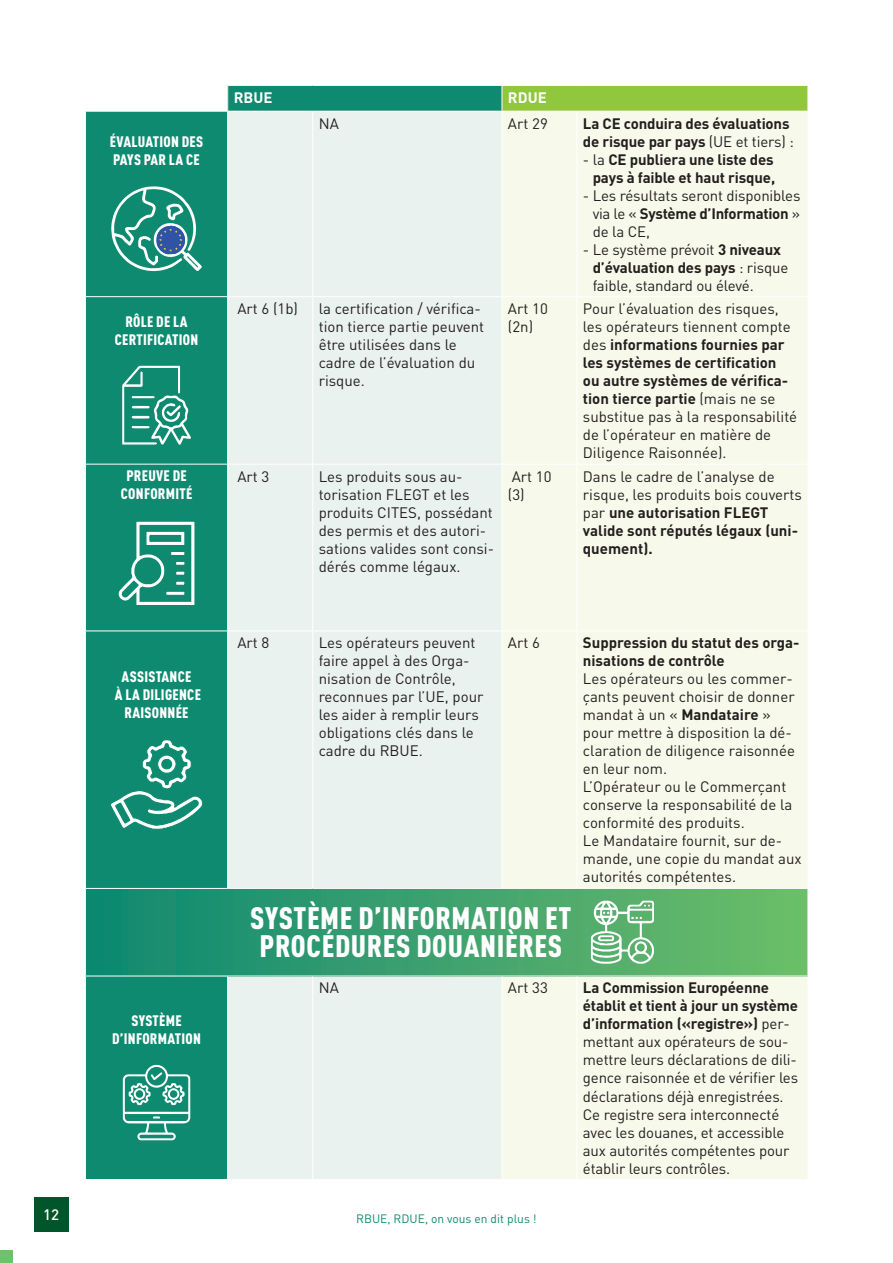
<style>
.page{position:relative;width:893px;height:1263px;background:#fff}
.page>*{position:absolute;margin:0;border:0;box-sizing:border-box;transform-origin:0 0}
.t1{font:900 condensed 30.6px/28.5px "DIN Pro";letter-spacing:.02em;color:#fff;text-align:center}
.t2{font:15px/18px "DIN Pro";color:#241f1f}
.t3{font:700 15px/18px "DIN Pro";letter-spacing:-.01em;color:#241f1f}
.t4{font:900 condensed 15px/18px "DIN Pro";letter-spacing:.02em;color:#fff;text-align:center}
.t5{font:700 15px "DIN Pro";color:#fff}
.t6{font:500 15px "DIN Pro";color:#fff}
.t7{font:12px "DIN Pro";color:#0d8a6f}
.s1{font-weight:400}
.s2{font-weight:700}
</style>
<div class="page">
<div style="left:34px;top:1197px;width:34px;height:34px;background:#00552a"></div>
<div style="left:0;top:1250px;width:13px;height:13px;background:#6ec269"></div>
<div style="left:228px;top:85px;width:274px;height:26px;background:#0d8a6f"></div>
<div style="left:502px;top:85px;width:306px;height:26px;background:#90c73d"></div>
<div style="left:86px;top:112px;width:141px;height:1067px;background:#0d8a6f"></div>
<div style="left:228px;top:112px;width:273px;height:1067px;background:#eaf2ef"></div>
<div style="left:503px;top:112px;width:304px;height:1067px;background:#f7faeb"></div>
<div style="left:85px;top:888px;width:723px;height:88px;background:linear-gradient(to right,#0d8772,#6fbe69)"></div>
<hr style="left:228px;top:85px;width:85px;height:1px;background:#fff">
<svg style="left:227px;top:86px;width:1px;height:25px"></svg>
<hr style="left:313px;top:85px;width:189px;height:1px;background:#fff">
<hr style="left:502px;top:85px;width:75px;height:1px;background:#fff">
<svg style="left:502px;top:86px;width:1px;height:25px"></svg>
<hr style="left:577px;top:85px;width:231px;height:1px;background:#fff">
<svg style="left:807px;top:86px;width:1px;height:25px"></svg>
<hr style="left:312px;top:112px;width:1px;height:184px;background:#fff">
<hr style="left:576px;top:112px;width:1px;height:184px;background:#fff">
<hr style="left:85px;top:296px;width:143px;height:1px;background:#fff">
<hr style="left:228px;top:296px;width:85px;height:1px;background:#fff">
<hr style="left:313px;top:296px;width:189px;height:1px;background:#fff">
<hr style="left:312px;top:297px;width:1px;height:167px;background:#fff">
<hr style="left:502px;top:296px;width:75px;height:1px;background:#fff">
<hr style="left:577px;top:296px;width:231px;height:1px;background:#fff">
<hr style="left:576px;top:297px;width:1px;height:167px;background:#fff">
<hr style="left:85px;top:464px;width:143px;height:1px;background:#fff">
<hr style="left:228px;top:464px;width:85px;height:1px;background:#fff">
<hr style="left:313px;top:464px;width:189px;height:1px;background:#fff">
<hr style="left:312px;top:464px;width:1px;height:166px;background:#fff">
<hr style="left:502px;top:464px;width:75px;height:1px;background:#fff">
<hr style="left:577px;top:464px;width:231px;height:1px;background:#fff">
<hr style="left:576px;top:464px;width:1px;height:166px;background:#fff">
<hr style="left:85px;top:630px;width:143px;height:1px;background:#fff">
<hr style="left:228px;top:630px;width:85px;height:1px;background:#fff">
<hr style="left:313px;top:630px;width:189px;height:1px;background:#fff">
<hr style="left:312px;top:631px;width:1px;height:257px;background:#fff">
<hr style="left:502px;top:630px;width:75px;height:1px;background:#fff">
<hr style="left:577px;top:630px;width:231px;height:1px;background:#fff">
<hr style="left:576px;top:631px;width:1px;height:257px;background:#fff">
<hr style="left:85px;top:888px;width:143px;height:1px;background:#fff">
<hr style="left:85px;top:889px;width:1px;height:87px;background:#fff">
<hr style="left:228px;top:888px;width:85px;height:1px;background:#fff">
<hr style="left:313px;top:888px;width:189px;height:1px;background:#fff">
<hr style="left:502px;top:888px;width:75px;height:1px;background:#fff">
<hr style="left:577px;top:888px;width:231px;height:1px;background:#fff">
<hr style="left:807px;top:889px;width:1px;height:87px;background:#fff">
<hr style="left:85px;top:976px;width:143px;height:1px;background:#fff">
<hr style="left:228px;top:976px;width:85px;height:1px;background:#fff">
<hr style="left:313px;top:976px;width:189px;height:1px;background:#fff">
<hr style="left:312px;top:976px;width:1px;height:203px;background:#fff">
<hr style="left:502px;top:976px;width:75px;height:1px;background:#fff">
<hr style="left:577px;top:976px;width:231px;height:1px;background:#fff">
<hr style="left:576px;top:976px;width:1px;height:203px;background:#fff">
<svg style="left:111px;top:186px;width:91px;height:85px;background:#439e91"></svg>
<svg style="left:122px;top:366px;width:69px;height:79px;background:#43a48f"></svg>
<svg style="left:115px;top:519px;width:82px;height:89px"></svg>
<svg style="left:108px;top:738px;width:96px;height:92px;background:#359d87"></svg>
<svg style="left:591px;top:900px;width:63px;height:64px"></svg>
<svg style="left:123px;top:1065px;width:67px;height:75px"></svg>
<p class="t6" style="left:43px;top:1204px;width:17px">12</p>
<p class="t4" style="left:110px;top:132px;width:95px;text-align:left">ÉVALUATION DES<br>PAYS PAR LA CE</p>
<p class="t4" style="left:115px;top:311px;width:85px">RÔLE DE LA<br>CERTIFICATION</p>
<p class="t5" style="left:234px;top:87px;width:40px">RBUE</p>
<p class="t5" style="left:508px;top:87px;width:40px">RDUE</p>
<p class="t2" style="left:319px;top:114px;width:22px">NA</p>
<p class="t2" style="left:508px;top:114px;width:41px">Art 29</p>
<p class="t3" style="left:583px;top:114px;width:212px">La CE conduira des évaluations de risque par pays <span class="s1">(UE et tiers) :</span></p>
<p class="t3" style="left:583px;top:150px;width:194px;text-align:right"><span class="s1">- la</span> CE publiera une liste des pays à faible et haut risque,</p>
<p class="t2" style="left:593px;top:186px;width:209px;text-align:justify;text-indent:-10px">- Les résultats seront disponibles via le « <span class="s2">Système d’Information</span> » de la CE,</p>
<p class="t2" style="left:593px;top:240px;width:197px;text-indent:-10px">- Le système prévoit <span class="s2">3 niveaux d’évaluation des pays</span> : risque faible, standard ou élevé.</p>
<p class="t2" style="left:237px;top:299px;width:62px">Art 6 (1b)</p>
<p class="t2" style="left:319px;top:299px;width:167px">la certification / vérifica&shy;tion tierce partie peuvent être utilisées dans le cadre de l’évaluation du risque.</p>
<p class="t2" style="left:508px;top:299px;width:41px">Art 10 (2n)</p>
<p class="t2" style="left:583px;top:299px;width:216px">Pour l’évaluation des risques, les opérateurs tiennent compte des <span class="s2">informations fournies par les systèmes de certification<br>ou autre systèmes de vérifica&shy;tion tierce partie</span> (mais ne se substitue pas à la responsabilité de l’opérateur en matière de<br>Diligence Raisonnée).</p>
<p class="t4" style="left:121px;top:465px;width:73px">PREUVE DE<br>CONFORMITÉ</p>
<p class="t2" style="left:237px;top:467px;width:34px">Art 3</p>
<p class="t2" style="left:319px;top:467px;width:177px">Les produits sous au&shy;torisation FLEGT et les produits CITES, possédant des permis et des autori&shy;sations valides sont consi&shy;dérés comme légaux.</p>
<p class="t2" style="left:508px;top:467px;width:45px">Art 10 (3)</p>
<p class="t2" style="left:583px;top:467px;width:221px">Dans le cadre de l’analyse de risque, les produits bois couverts par <span class="s2">une autorisation FLEGT valide sont réputés légaux (uni&shy;quement).</span></p>
<p class="t4" style="left:115px;top:666px;width:88px">ASSISTANCE<br>À LA DILIGENCE<br>RAISONNÉE</p>
<p class="t4" style="left:112px;top:1010px;width:90px">SYSTÈME<br>D’INFORMATION</p>
<p class="t2" style="left:237px;top:633px;width:34px">Art 8</p>
<p class="t2" style="left:319px;top:633px;width:166px">Les opérateurs peuvent faire appel à des Orga&shy;nisation de Contrôle, reconnues par l’UE, pour les aider à remplir leurs obligations clés dans le cadre du RBUE.</p>
<p class="t2" style="left:508px;top:633px;width:34px">Art 6</p>
<p class="t3" style="left:583px;top:633px;width:218px">Suppression du statut des orga&shy;nisations de contrôle</p>
<p class="t2" style="left:583px;top:669px;width:220px">Les opérateurs ou les commer&shy;çants peuvent choisir de donner mandat à un « <span class="s2">Mandataire</span> » pour mettre à disposition la dé&shy;claration de diligence raisonnée en leur nom.<br>L’Opérateur ou le Commerçant conserve la responsabilité de la conformité des produits.<br>Le Mandataire fournit, sur de&shy;mande, une copie du mandat aux autorités compétentes.</p>
<h1 class="t1" style="left:250px;top:901px;width:323px">SYSTÈME D’INFORMATION ET<br>PROCÉDURES DOUANIÈRES</h1>
<p class="t2" style="left:319px;top:978px;width:22px">NA</p>
<p class="t2" style="left:508px;top:978px;width:41px">Art 33</p>
<p class="t2" style="left:583px;top:978px;width:217px"><span class="s2">La Commission Européenne établit et tient à jour un système d’information («registre»)</span> per&shy;mettant aux opérateurs de sou&shy;mettre leurs déclarations de dili&shy;gence raisonnée et de vérifier les déclarations déjà enregistrées.<br>Ce registre sera interconnecté avec les douanes, et accessible aux autorités compétentes pour établir leurs contrôles.</p>
<p class="t7" style="left:356px;top:1211px;width:182px">RBUE, RDUE, on vous en dit plus !</p>
</div>
